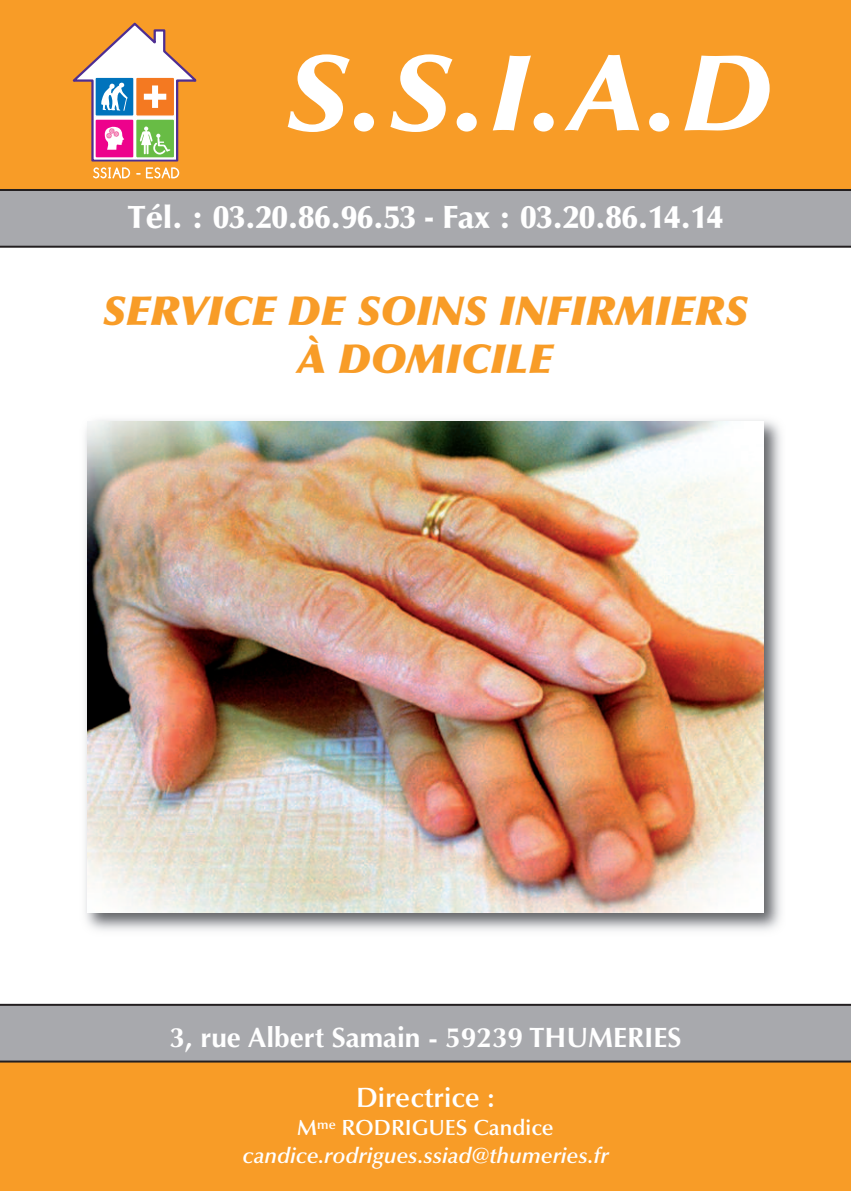
<style>
.page{position:relative;width:851px;height:1191px;background:#fff}
.page>*{position:absolute;margin:0;border:0;box-sizing:border-box;transform-origin:0 0}
.t1{font:italic 900 108.2px "Optima";color:#fff;scale:1.07 1}
.t2{font:italic 900 40px/48px "Optima";color:#f89c27;text-align:center}
.t3{font:900 32px "Optima";color:#fff}
.t4{font:700 28px "Optima";color:#fff}
.t5{font:600 28px "Optima";color:#fff}
.t6{font:italic 600 22px/28px "Optima";color:#fff;text-align:center}
.s1{font-style:normal}
</style>
<div class="page">
<div style="left:0;top:0;width:850px;height:190px;background:#f89c27"></div>
<div style="left:0;top:190px;width:850px;height:57px;background:#a8a9ad"></div>
<div style="left:0;top:1003px;width:850px;height:59px;background:#a8a9ad"></div>
<div style="left:0;top:1060px;width:850px;height:131px;background:#f89c27"></div>
<img style="left:85px;top:420px;width:696px;height:511px">
<img style="left:87px;top:421px;width:676px;height:491px">
<hr style="left:0;top:189px;width:850px;height:2px;background:#231f20">
<hr style="left:0;top:246px;width:850px;height:2px;background:#231f20">
<hr style="left:0;top:1003px;width:850px;height:2px;background:#231f20">
<hr style="left:0;top:1060px;width:850px;height:2px;background:#231f20">
<svg style="left:72px;top:22px;width:124px;height:157px"></svg>
<h1 class="t1" style="left:285px;top:50px;width:457px">S.S.I.A.D</h1>
<h3 class="t3" style="left:128px;top:204px;width:597px">Tél. : 03.20.86.96.53 - Fax : 03.20.86.14.14</h3>
<h2 class="t2" style="left:102px;top:291px;width:647px">SERVICE DE SOINS INFIRMIERS<br>À DOMICILE</h2>
<p class="t4" style="left:169px;top:1020px;width:513px">3, rue Albert Samain - 59239 THUMERIES</p>
<p class="t5" style="left:356px;top:1086px;width:140px">Directrice :</p>
<p class="t6" style="left:242px;top:1115px;width:367px"><span class="s1">M</span><sup>me</sup> <span class="s1">RODRIGUES Candice </span>candice.rodrigues.ssiad@thumeries.fr</p>
</div>
